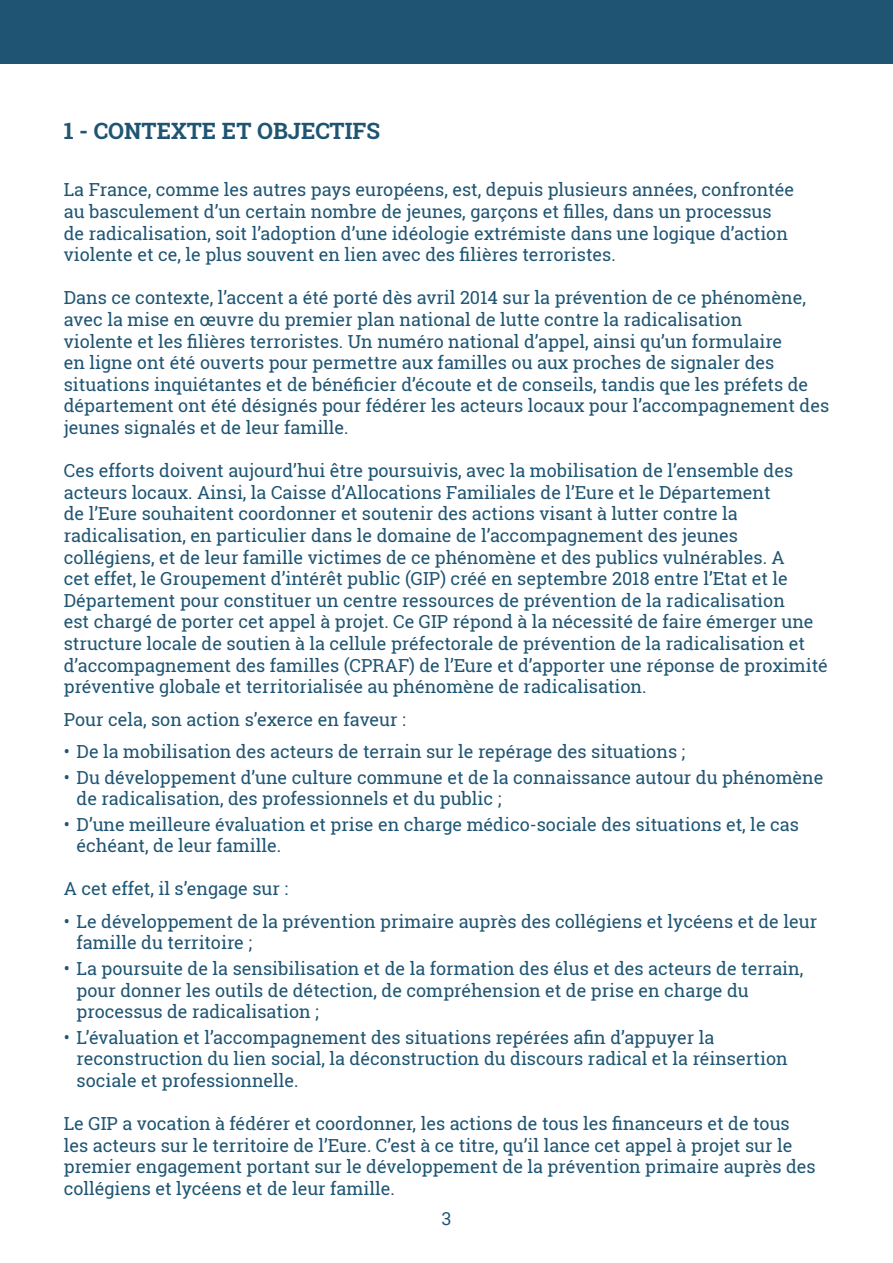
<style>
.page{position:relative;width:893px;height:1263px;background:#fff}
.page>*{position:absolute;margin:0;border:0;box-sizing:border-box;transform-origin:0 0}
.t1{font:700 22.5px "Roboto Slab";color:#1f5573}
.t2{font:18px/21.6px "Roboto Slab";color:#1f5573}
.t3{font:18px "Roboto";color:#1f5573}
</style>
<div class="page">
<div style="left:0;top:0;width:893px;height:64px;background:#1f5573"></div>
<p class="t1" style="left:64px;top:115px;width:318px">1 - CONTEXTE ET OBJECTIFS</p>
<p class="t2" style="left:64px;top:179px;width:732px">La France, comme les autres pays européens, est, depuis plusieurs années, confrontée au basculement d’un certain nombre de jeunes, garçons et filles, dans un processus de radicalisation, soit l’adoption d’une idéologie extrémiste dans une logique d’action violente et ce, le plus souvent en lien avec des filières terroristes.</p>
<p class="t2" style="left:64px;top:287px;width:767px">Dans ce contexte, l’accent a été porté dès avril 2014 sur la prévention de ce phénomène, avec la mise en œuvre du premier plan national de lutte contre la radicalisation<br>violente et les filières terroristes. Un numéro national d’appel, ainsi qu’un formulaire<br>en ligne ont été ouverts pour permettre aux familles ou aux proches de signaler des situations inquiétantes et de bénéficier d’écoute et de conseils, tandis que les préfets de département ont été désignés pour fédérer les acteurs locaux pour l’accompagnement des jeunes signalés et de leur famille.</p>
<p class="t2" style="left:64px;top:460px;width:766px">Ces efforts doivent aujourd’hui être poursuivis, avec la mobilisation de l’ensemble des acteurs locaux. Ainsi, la Caisse d’Allocations Familiales de l’Eure et le Département<br>de l’Eure souhaitent coordonner et soutenir des actions visant à lutter contre la radicalisation, en particulier dans le domaine de l’accompagnement des jeunes collégiens, et de leur famille victimes de ce phénomène et des publics vulnérables. A<br>cet effet, le Groupement d’intérêt public (GIP) créé en septembre 2018 entre l’Etat et le Département pour constituer un centre ressources de prévention de la radicalisation<br>est chargé de porter cet appel à projet. Ce GIP répond à la nécessité de faire émerger une structure locale de soutien à la cellule préfectorale de prévention de la radicalisation et d’accompagnement des familles (CPRAF) de l’Eure et d’apporter une réponse de proximité préventive globale et territorialisée au phénomène de radicalisation.</p>
<p class="t2" style="left:64px;top:708px;width:344px">Pour cela, son action s’exerce en faveur :</p>
<p class="t2" style="left:64px;top:740px;width:623px">• De la mobilisation des acteurs de terrain sur le repérage des situations ;</p>
<p class="t2" style="left:77px;top:766px;width:748px;text-indent:-13px">• Du développement d’une culture commune et de la connaissance autour du phénomène de radicalisation, des professionnels et du public ;</p>
<p class="t2" style="left:77px;top:813px;width:724px;text-indent:-13px">• D’une meilleure évaluation et prise en charge médico-sociale des situations et, le cas échéant, de leur famille.</p>
<p class="t2" style="left:64px;top:878px;width:226px">A cet effet, il s’engage sur :</p>
<p class="t2" style="left:77px;top:910px;width:742px;text-indent:-13px">• Le développement de la prévention primaire auprès des collégiens et lycéens et de leur famille du territoire ;</p>
<p class="t2" style="left:77px;top:957px;width:728px;text-indent:-13px">• La poursuite de la sensibilisation et de la formation des élus et des acteurs de terrain, pour donner les outils de détection, de compréhension et de prise en charge du processus de radicalisation ;</p>
<p class="t2" style="left:77px;top:1026px;width:713px;text-indent:-13px">• L’évaluation et l’accompagnement des situations repérées afin d’appuyer la reconstruction du lien social, la déconstruction du discours radical et la réinsertion sociale et professionnelle.</p>
<p class="t2" style="left:64px;top:1112px;width:753px">Le GIP a vocation à fédérer et coordonner, les actions de tous les financeurs et de tous les acteurs sur le territoire de l’Eure. C’est à ce titre, qu’il lance cet appel à projet sur le premier engagement portant sur le développement de la prévention primaire auprès des collégiens et lycéens et de leur famille.</p>
<p class="t3" style="left:441px;top:1206px;width:12px">3</p>
</div>
